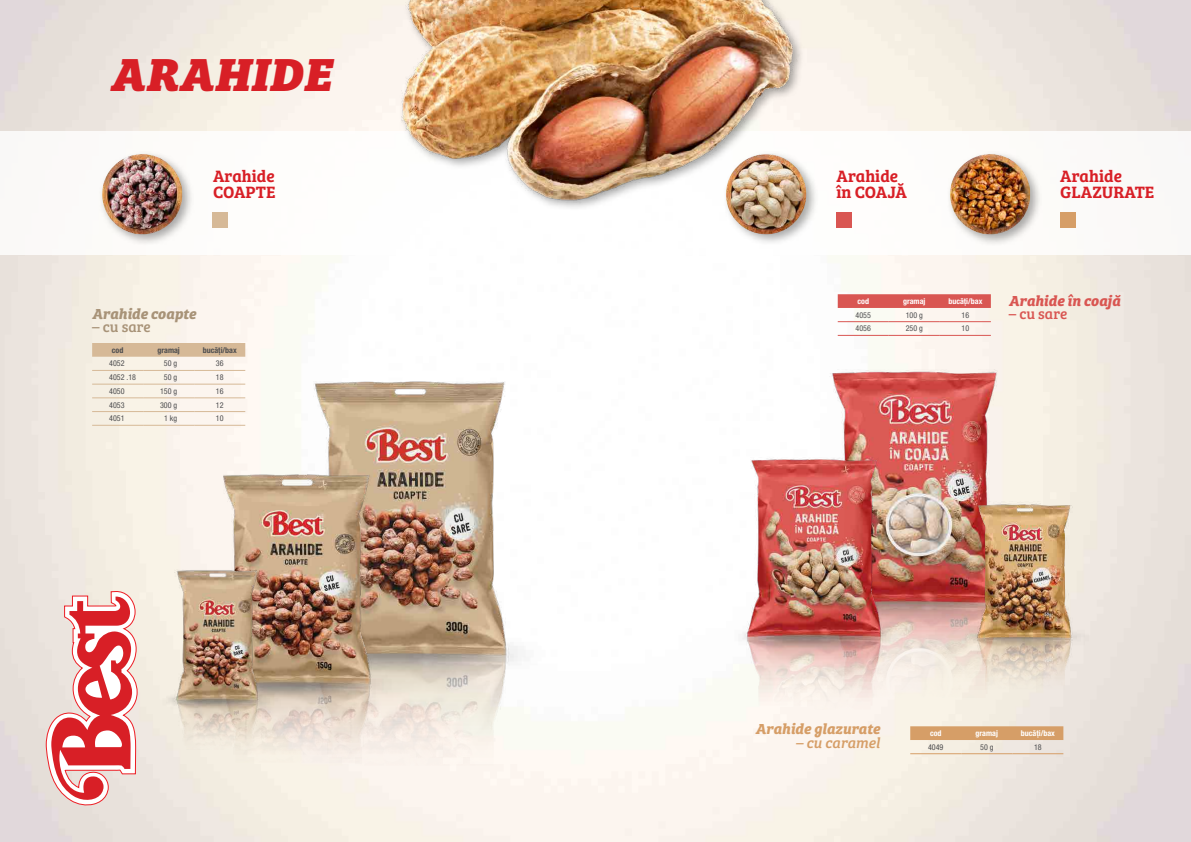
<style>
.page{position:relative;width:1191px;height:842px;background:#fff}
.page>*{position:absolute;margin:0;border:0;box-sizing:border-box;transform-origin:0 0}
.t1{font:italic 48px "Bree Serif Eb";letter-spacing:.025em;color:#d81f26}
.t2{font:17px/16px "Bree Serif Sb";color:#d81f26}
.t3{font:italic 700 15px "Bree Serif";letter-spacing:-.005em;color:#d69e67}
.t4{font:italic 700 15px "Bree Serif";letter-spacing:-.005em;color:#d95652}
.t5{font:italic 700 15px "Bree Serif";letter-spacing:-.005em;color:#a89378}
.t6{font:italic 15px "Bree Serif";letter-spacing:-.01em;color:#d69e67}
.t7{font:15px "Bree Serif";color:#a89378}
.t8{font:15px "Bree Serif";color:#d95652}
.t9{font:condensed 8px "Helvetica Neue LT Pro";color:#4d4d4f}
.t10{font:700 condensed 8px "Helvetica Neue LT Pro";color:#fff}
.t11{font:700 condensed 8px "Helvetica Neue LT Pro";color:#4d4d4f}
</style>
<div class="page">
<img style="left:393px;top:0;width:418px;height:208px">
<img style="left:829px;top:317px;width:250px;height:525px">
<img style="left:938px;top:478px;width:179px;height:324px">
<img style="left:686px;top:421px;width:252px;height:421px">
<img style="left:213px;top:325px;width:387px;height:517px">
<img style="left:155px;top:446px;width:278px;height:396px">
<img style="left:130px;top:554px;width:172px;height:288px">
<svg style="left:45px;top:591px;width:93px;height:215px"></svg>
<div style="left:836px;top:213px;width:15px;height:15px;background:#d95652"></div>
<div style="left:722px;top:150px;width:96px;height:96px;background:#000;opacity:.34"></div>
<img style="left:726px;top:154px;width:80px;height:80px;border-radius:40px">
<div style="left:213px;top:213px;width:15px;height:15px;background:#d6b997"></div>
<div style="left:98px;top:150px;width:96px;height:97px;background:#000;opacity:.34"></div>
<img style="left:102px;top:154px;width:80px;height:80px">
<div style="left:946px;top:150px;width:96px;height:97px;background:#000;opacity:.34"></div>
<img style="left:950px;top:154px;width:80px;height:80px">
<div style="left:1060px;top:213px;width:15px;height:15px;background:#d69e67"></div>
<svg style="left:910px;top:726px;width:153px;height:14px;background:#d69f69"></svg>
<hr style="left:910px;top:753px;width:51px;height:1px;background:#d69e67">
<hr style="left:961px;top:753px;width:51px;height:1px;background:#d69e67">
<hr style="left:1012px;top:753px;width:51px;height:1px;background:#d69e67">
<svg style="left:92px;top:343px;width:153px;height:14px;background:#d6ba98"></svg>
<hr style="left:92px;top:370px;width:51px;height:1px;background:#d6b997">
<hr style="left:143px;top:370px;width:51px;height:1px;background:#d6b997">
<hr style="left:194px;top:370px;width:51px;height:1px;background:#d6b997">
<hr style="left:92px;top:384px;width:51px;height:1px;background:#d6b997">
<hr style="left:143px;top:384px;width:51px;height:1px;background:#d6b997">
<hr style="left:194px;top:384px;width:51px;height:1px;background:#d6b997">
<hr style="left:92px;top:398px;width:51px;height:1px;background:#d6b997">
<hr style="left:143px;top:398px;width:51px;height:1px;background:#d6b997">
<hr style="left:194px;top:398px;width:51px;height:1px;background:#d6b997">
<hr style="left:92px;top:411px;width:51px;height:1px;background:#d6b997">
<hr style="left:143px;top:411px;width:51px;height:1px;background:#d6b997">
<hr style="left:194px;top:411px;width:51px;height:1px;background:#d6b997">
<hr style="left:92px;top:425px;width:51px;height:1px;background:#d6b997">
<hr style="left:143px;top:425px;width:51px;height:1px;background:#d6b997">
<hr style="left:194px;top:425px;width:51px;height:1px;background:#d6b997">
<svg style="left:837px;top:294px;width:154px;height:14px;background:#d95a56"></svg>
<hr style="left:837px;top:335px;width:51px;height:1px;background:#d95652">
<hr style="left:888px;top:335px;width:51px;height:1px;background:#d95652">
<hr style="left:939px;top:335px;width:52px;height:1px;background:#d95652">
<hr style="left:837px;top:321px;width:51px;height:1px;background:#d95652">
<hr style="left:888px;top:321px;width:51px;height:1px;background:#d95652">
<hr style="left:939px;top:321px;width:52px;height:1px;background:#d95652">
<h1 class="t1" style="left:110px;top:34px;width:223px">ARAHIDE</h1>
<h2 class="t2" style="left:213px;top:167px;width:64px">Arahide<br>COAPTE</h2>
<h2 class="t2" style="left:1060px;top:167px;width:96px">Arahide<br>GLAZURATE</h2>
<h2 class="t2" style="left:836px;top:167px;width:72px">Arahide în COAJĂ</h2>
<h3 class="t5" style="left:92px;top:301px;width:105px">Arahide coapte</h3>
<h3 class="t7" style="left:92px;top:316px;width:60px">– cu sare</h3>
<p class="t10" style="left:857px;top:296px;width:13px">cod</p>
<p class="t10" style="left:903px;top:296px;width:24px">gramaj</p>
<p class="t10" style="left:948px;top:296px;width:36px">bucăți/bax</p>
<p class="t9" style="left:855px;top:310px;width:17px">4055</p>
<p class="t9" style="left:905px;top:310px;width:19px">100 g</p>
<p class="t9" style="left:961px;top:310px;width:9px">16</p>
<p class="t9" style="left:855px;top:324px;width:17px">4056</p>
<p class="t9" style="left:905px;top:324px;width:19px">250 g</p>
<p class="t9" style="left:961px;top:324px;width:9px">10</p>
<h3 class="t4" style="left:1008px;top:288px;width:113px">Arahide în coajă</h3>
<h3 class="t8" style="left:1008px;top:303px;width:60px">– cu sare</h3>
<p class="t11" style="left:112px;top:345px;width:13px">cod</p>
<p class="t11" style="left:157px;top:345px;width:24px">gramaj</p>
<p class="t11" style="left:203px;top:345px;width:36px">bucăți/bax</p>
<p class="t9" style="left:109px;top:359px;width:17px">4052</p>
<p class="t9" style="left:164px;top:359px;width:15px">50 g</p>
<p class="t9" style="left:216px;top:359px;width:9px">36</p>
<p class="t9" style="left:109px;top:373px;width:28px">4052 .18</p>
<p class="t9" style="left:164px;top:373px;width:15px">50 g</p>
<p class="t9" style="left:216px;top:373px;width:9px">18</p>
<p class="t9" style="left:109px;top:386px;width:17px">4050</p>
<p class="t9" style="left:160px;top:386px;width:19px">150 g</p>
<p class="t9" style="left:216px;top:386px;width:9px">16</p>
<p class="t9" style="left:109px;top:400px;width:17px">4053</p>
<p class="t9" style="left:160px;top:400px;width:19px">300 g</p>
<p class="t9" style="left:216px;top:400px;width:9px">12</p>
<p class="t9" style="left:109px;top:414px;width:17px">4051</p>
<p class="t9" style="left:164px;top:414px;width:15px">1 kg</p>
<p class="t9" style="left:216px;top:414px;width:9px">10</p>
<h3 class="t3" style="left:755px;top:717px;width:126px">Arahide glazurate</h3>
<h3 class="t6" style="left:795px;top:731px;width:86px">– cu caramel</h3>
<p class="t10" style="left:930px;top:728px;width:13px">cod</p>
<p class="t10" style="left:975px;top:728px;width:24px">gramaj</p>
<p class="t10" style="left:1020px;top:728px;width:36px">bucăți/bax</p>
<p class="t9" style="left:928px;top:742px;width:17px">4049</p>
<p class="t9" style="left:980px;top:742px;width:15px">50 g</p>
<p class="t9" style="left:1034px;top:742px;width:9px">18</p>
</div>
